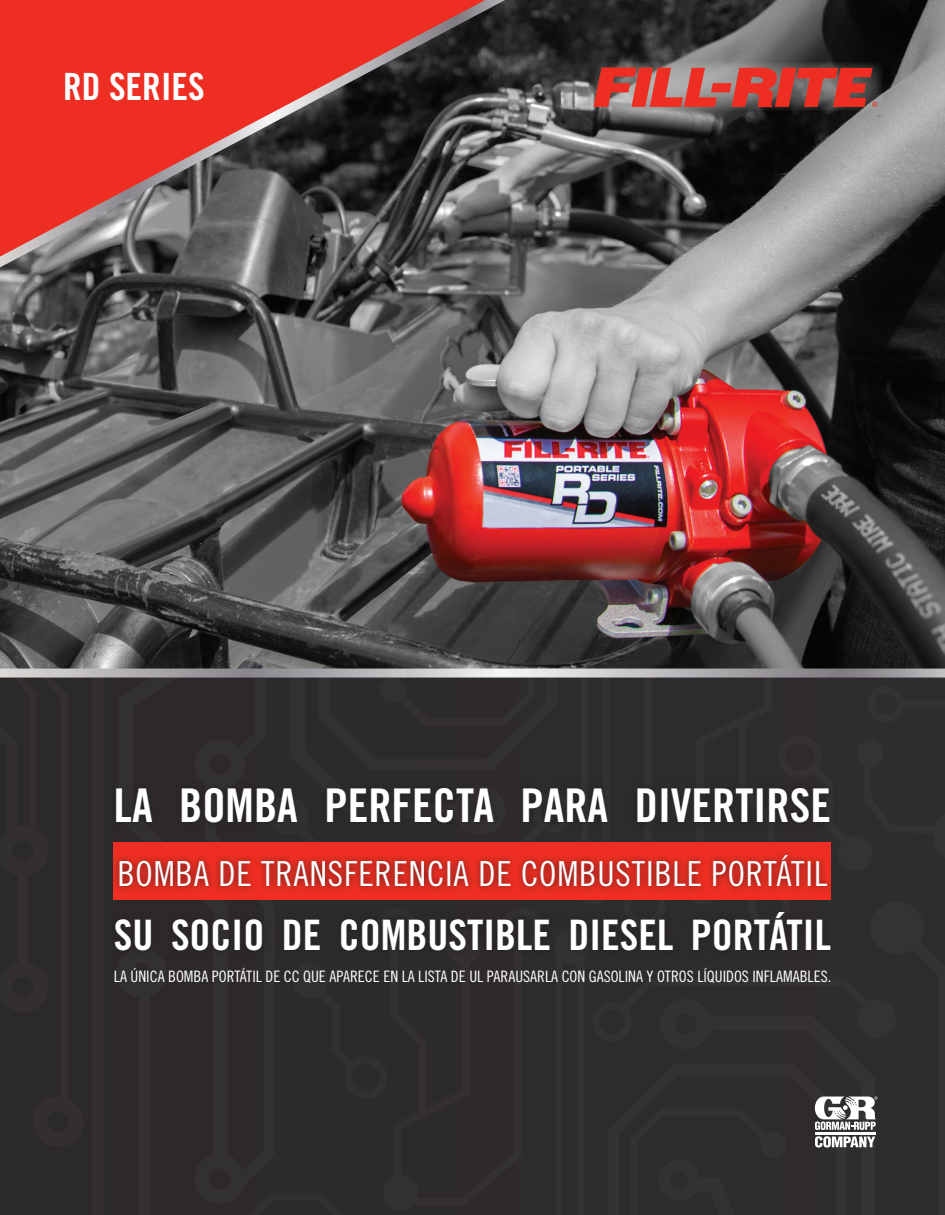
<style>
.page{position:relative;width:945px;height:1215px;background:#fff}
.page>*{position:absolute;margin:0;border:0;box-sizing:border-box;transform-origin:0 0}
.t1{font:46.5px "Trade Gothic LT Std Bd Cn 20";color:#fff}
.t2{font:42px "Trade Gothic LT Std Bd Cn 20";color:#fff}
.t3{font:37.5px "Trade Gothic LT Std Bd Cn 20";color:#fff}
.t4{font:34.5px "Trade Gothic LT Std Cn 18";letter-spacing:.025em;color:#fff}
.t5{font:15.75px "Trade Gothic LT Std Cn 18";color:#fff}
</style>
<div class="page">
<div style="left:0;top:660px;width:945px;height:555px;background:#2e2b2c"></div>
<img style="left:0;top:0;width:945px;height:669px">
<svg style="left:590px;top:62px;width:293px;height:49px;background:#5b5858"></svg>
<svg style="left:0;top:669px;width:945px;height:9px;background:#afadb0"></svg>
<svg style="left:0;top:0;width:567px;height:285px;background:#5a5a5a"></svg>
<svg style="left:0;top:0;width:485px;height:257px;background:#9f3f39"></svg>
<hr style="left:815px;top:1132px;width:60px;height:3px;background:#fff">
<svg style="left:815px;top:1136px;width:60px;height:12px"></svg>
<svg style="left:815px;top:1097px;width:63px;height:33px"></svg>
<svg style="left:593px;top:68px;width:284px;height:39px;background:#c04e47"></svg>
<div style="left:114px;top:842px;width:717px;height:57px;background:#ee2e22"></div>
<div style="left:109px;top:780px;width:728px;height:114px;background:#231f20;opacity:.75"></div>
<p class="t3" style="left:63px;top:64px;width:143px">RD SERIES</p>
<p class="t1" style="left:114px;top:777px;width:719px">LA BOMBA PERFECTA PARA DIVERTIRSE</p>
<p class="t4" style="left:117px;top:853px;width:712px">BOMBA DE TRANSFERENCIA DE COMBUSTIBLE PORTÁTIL</p>
<p class="t2" style="left:114px;top:909px;width:719px">SU SOCIO DE COMBUSTIBLE DIESEL PORTÁTIL</p>
<p class="t5" style="left:114px;top:967px;width:719px">LA ÚNICA BOMBA PORTÁTIL DE CC QUE APARECE EN LA LISTA DE UL PARAUSARLA CON GASOLINA Y OTROS LÍQUIDOS INFLAMABLES.</p>
</div>
